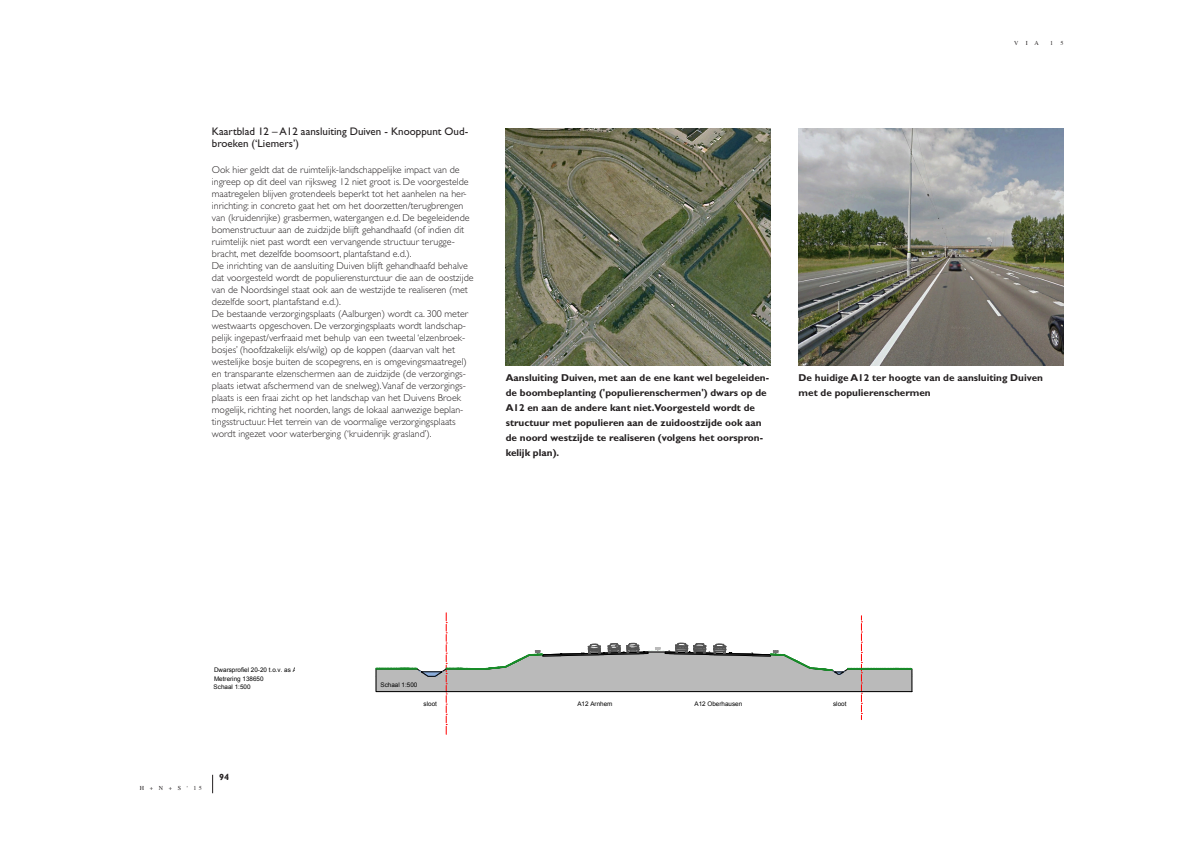
<style>
.page{position:relative;width:1191px;height:842px;background:#fff}
.page>*{position:absolute;margin:0;border:0;box-sizing:border-box;transform-origin:0 0}
.Brood_Gill_Light{font:11px/12px "Gill Sans";color:#231f20}
.Brood_Gill_Light-2{font:300 10px/12px "Gill Sans";color:#231f20}
.onderschrift{font:700 10px/15px "Gill Sans";color:#231f20}
.t1{font:700 9px "Gill Sans";color:#231f20}
.t2{font:6.3px "Arial";color:#000}
.t3{font:6.3px/7.6px "Arial";color:#545454}
.t4{font:6px "Times";color:#231f20}
.t5{font:3.2px "Helvetica Neue LT Std";color:#545454}
</style>
<div class="page">
<svg style="left:212px;top:775px;width:1px;height:18px"></svg>
<img style="left:798px;top:128px;width:265px;height:238px">
<img style="left:506px;top:128px;width:264px;height:238px">
<svg style="left:375px;top:613px;width:537px;height:121px"></svg>
<p class="t4" style="left:1014px;top:37px;width:26px">VIA</p>
<p class="t4" style="left:1050px;top:37px;width:15px">1 5</p>
<p class="Brood_Gill_Light" style="left:212px;top:126px;width:258px">Kaartblad 12 – A12 aansluiting Duiven - Knooppunt Oud&shy;broeken (‘Liemers’)</p>
<p class="Brood_Gill_Light-2" style="left:212px;top:164px;width:259px">Ook hier geldt dat de ruimtelijk-landschappelijke impact van de ingreep op dit deel van rijksweg 12 niet groot is. De voorgestelde maatregelen blijven grotendeels beperkt tot het aanhelen na her&shy;inrichting: in concreto gaat het om het doorzetten/terugbrengen van (kruidenrijke) grasbermen, watergangen e.d. De begeleidende bomenstructuur aan de zuidzijde blijft gehandhaafd (of indien dit ruimtelijk niet past wordt een vervangende structuur terugge&shy;bracht, met dezelfde boomsoort, plantafstand e.d.).</p>
<p class="Brood_Gill_Light-2" style="left:212px;top:260px;width:263px">De inrichting van de aansluiting Duiven blijft gehandhaafd behalve dat voorgesteld wordt de populierensturctuur die aan de oostzijde van de Noordsingel staat ook aan de westzijde te realiseren (met dezelfde soort, plantafstand e.d.).</p>
<p class="Brood_Gill_Light-2" style="left:212px;top:308px;width:258px">De bestaande verzorgingsplaats (Aalburgen) wordt ca. 300 meter westwaarts opgeschoven. De verzorgingsplaats wordt landschap&shy;pelijk ingepast/verfraaid met behulp van een tweetal ‘elzenbroek&shy;bosjes’ (hoofdzakelijk els/wilg) op de koppen (daarvan valt het westelijke bosje buiten de scopegrens, en is omgevingsmaatregel) en transparante elzenschermen aan de zuidzijde (de verzorgings&shy;plaats ietwat afschermend van de snelweg).Vanaf de verzorgings&shy;plaats is een fraai zicht op het landschap van het Duivens Broek mogelijk, richting het noorden, langs de lokaal aanwezige beplan&shy;tingsstructuur. Het terrein van de voormalige verzorgingsplaats wordt ingezet voor waterberging (‘kruidenrijk grasland’).</p>
<p class="t5" style="left:447px;top:230px;width:6px">1:3</p>
<p class="t3" style="left:298px;top:299px;width:52px">recreatief rustpunt</p>
<p class="t3" style="left:354px;top:312px;width:52px">boomgaard met recreatief rustpunt</p>
<p class="onderschrift" style="left:506px;top:370px;width:265px">Aansluiting Duiven, met aan de ene kant wel begeleiden&shy;de boombeplanting ('populierenschermen') dwars op de A12 en aan de andere kant niet.Voorgesteld wordt de structuur met populieren aan de zuidoostzijde ook aan de noord westzijde te realiseren (volgens het oorspron&shy;kelijk plan).</p>
<p class="onderschrift" style="left:798px;top:370px;width:246px">De huidige A12 ter hoogte van de aansluiting Duiven met de populierenschermen</p>
<p class="t2" style="left:214px;top:666px;width:91px">Dwarsprofiel 20-20 t.o.v. as A12</p>
<p class="t2" style="left:214px;top:683px;width:38px">Schaal 1:500</p>
<p class="t2" style="left:214px;top:674px;width:51px">Metrering 138650</p>
<p class="t4" style="left:140px;top:782px;width:63px">H + N + S ' 1 5</p>
<p class="t1" style="left:219px;top:771px;width:11px">94</p>
<p class="t2" style="left:380px;top:681px;width:38px">Schaal 1:500</p>
<p class="t2" style="left:423px;top:699px;width:15px">sloot</p>
<p class="t2" style="left:577px;top:699px;width:37px">A12 Arnhem</p>
<p class="t2" style="left:694px;top:699px;width:49px">A12 Oberhausen</p>
<p class="t2" style="left:833px;top:699px;width:15px">sloot</p>
</div>
